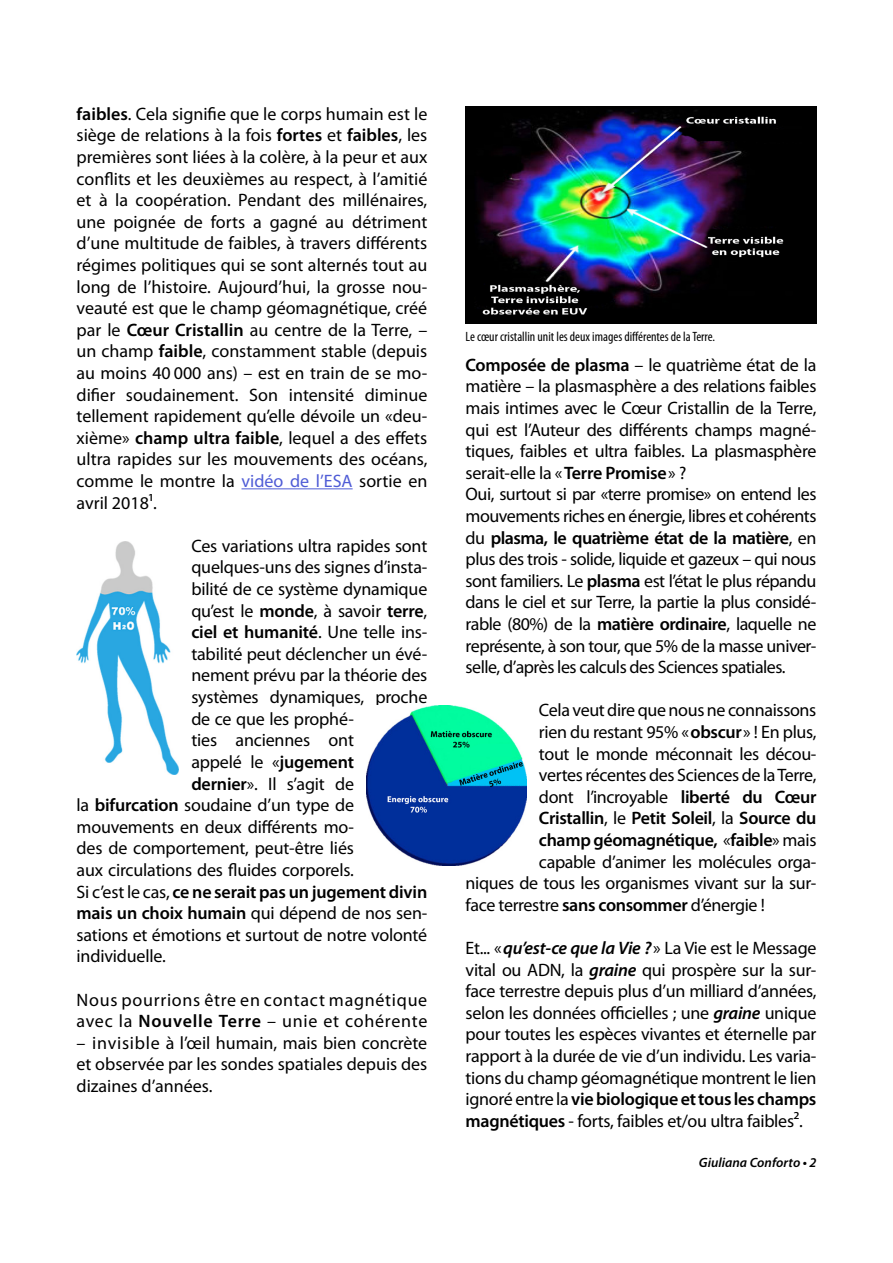
<style>
.page{position:relative;width:893px;height:1263px;background:#fff}
.page>*{position:absolute;margin:0;border:0;box-sizing:border-box;transform-origin:0 0}
.t1{font:18px/21.6px "Myriad Pro";letter-spacing:-.015em;color:#000;text-align:justify}
.t2{font:600 18px "Myriad Pro";letter-spacing:-.02em;color:#000}
.t3{font:18px/21.6px "Myriad Pro";letter-spacing:.04em;color:#000}
.t4{font:condensed 13.5px "Myriad Pro";color:#000}
.t5{font:italic 600 13.5px "Myriad Pro";color:#000}
.s1{font-weight:600}
.s2{color:#4f5cd6}
.s3{font-weight:400}
.s4{font-weight:600;font-style:italic}
</style>
<div class="page">
<hr style="left:241px;top:488px;width:112px;height:1px;background:#4f5cd6">
<img style="left:77px;top:541px;width:102px;height:234px">
<img style="left:466px;top:106px;width:350px;height:217px">
<img style="left:367px;top:706px;width:159px;height:159px">
<p class="t1" style="left:77px;top:103px;width:352px"><span class="s1">faibles</span>. Cela signifie que le corps humain est le siège de relations à la fois <span class="s1">fortes</span> et <span class="s1">faibles</span>, les premières sont liées à la colère, à la peur et aux conflits et les deuxièmes au respect, à l’amitié et à la coopération. Pendant des millénaires, une poignée de forts a gagné au détriment d’une multitude de faibles, à travers différents régimes politiques qui se sont alternés tout au long de l’histoire. Aujourd’hui, la grosse nou&shy;veauté est que le champ géomagnétique, créé par le <span class="s1">Cœur Cristallin</span> au centre de la Terre, – un champ <span class="s1">faible</span>, constamment stable (depuis au moins 40 000 ans) – est en train de se mo&shy;difier soudainement. Son intensité diminue tellement rapidement qu’elle dévoile un «deu&shy;xième» <span class="s1">champ ultra faible</span>, lequel a des effets ultra rapides sur les mouvements des océans, comme le montre la <span class="s2">vidéo de l’ESA</span> sortie en avril 20181.</p>
<p class="t1" style="left:191px;top:535px;width:237px">Ces variations ultra rapides sont</p>
<p class="t1" style="left:191px;top:556px;width:237px">quelques-uns des signes d’insta-</p>
<p class="t1" style="left:191px;top:578px;width:237px">bilité de ce système dynamique</p>
<p class="t1" style="left:191px;top:599px;width:237px">qu’est le <span class="s1">monde</span>, à savoir <span class="s1">terre</span>,</p>
<p class="t2" style="left:191px;top:621px;width:237px">ciel et humanité<span class="s3">. Une telle ins-</span></p>
<p class="t1" style="left:191px;top:643px;width:237px">tabilité peut déclencher un évé-</p>
<p class="t1" style="left:191px;top:664px;width:237px">nement prévu par la théorie des</p>
<p class="t1" style="left:191px;top:686px;width:237px">systèmes dynamiques, proche</p>
<p class="t1" style="left:191px;top:707px;width:164px">de ce que les prophé-</p>
<p class="t1" style="left:191px;top:729px;width:164px">ties anciennes ont</p>
<p class="t1" style="left:191px;top:751px;width:164px">appelé le «<span class="s1">jugement</span></p>
<p class="t1" style="left:191px;top:772px;width:164px"><span class="s1">dernier</span>». Il s’agit de</p>
<p class="t1" style="left:77px;top:794px;width:279px">la <span class="s1">bifurcation</span> soudaine d’un type de</p>
<p class="t1" style="left:77px;top:815px;width:279px">mouvements en deux différents mo-</p>
<p class="t1" style="left:77px;top:837px;width:279px">des de comportement, peut-être liés</p>
<p class="t1" style="left:77px;top:859px;width:279px">aux circulations des fluides corporels.</p>
<p class="t2" style="left:77px;top:880px;width:352px"><span class="s3">Si c’est le cas,</span> ce ne serait pas un jugement divin</p>
<p class="t1" style="left:77px;top:902px;width:352px"><span class="s1">mais un choix humain</span> qui dépend de nos sen-</p>
<p class="t1" style="left:77px;top:923px;width:352px">sations et émotions et surtout de notre volonté</p>
<p class="t1" style="left:77px;top:945px;width:91px">individuelle.</p>
<p class="t3" style="left:77px;top:988px;width:352px">Nous pourrions être en contact magnétique avec la <span class="s1">Nouvelle Terre</span> – unie et cohérente</p>
<p class="t1" style="left:77px;top:1031px;width:352px">– invisible à l’œil humain, mais bien concrète et observée par les sondes spatiales depuis des dizaines d’années.</p>
<p class="t4" style="left:466px;top:328px;width:251px">Le cœur cristallin unit les deux images différentes de la Terre.</p>
<p class="t1" style="left:466px;top:354px;width:352px;text-align:left"><span class="s1">Composée de plasma</span> – le quatrième état de la matière – la plasmasphère a des relations faibles mais intimes avec le Cœur Cristallin de la Terre, qui est l’Auteur des différents champs magné&shy;tiques, faibles et ultra faibles. La plasmasphère serait-elle la «<span class="s1">Terre Promise</span>» ?<br>Oui, surtout si par «terre promise» on entend les mouvements riches en énergie, libres et cohérents du <span class="s1">plasma, le quatrième état de la matière</span>, en plus des trois - solide, liquide et gazeux – qui nous sont familiers. Le <span class="s1">plasma</span> est l’état le plus répandu dans le ciel et sur Terre, la partie la plus considé&shy;rable (80%) de la <span class="s1">matière ordinaire</span>, laquelle ne représente, à son tour, que 5% de la masse univer&shy;selle, d’après les calculs des Sciences spatiales.</p>
<p class="t1" style="left:539px;top:699px;width:279px">Cela veut dire que nous ne connaissons</p>
<p class="t1" style="left:539px;top:721px;width:279px">rien du restant 95% «<span class="s1">obscur</span>» ! En plus,</p>
<p class="t1" style="left:539px;top:742px;width:279px">tout le monde méconnait les décou-</p>
<p class="t1" style="left:539px;top:764px;width:279px">vertes récentes des Sciences de la Terre,</p>
<p class="t1" style="left:539px;top:786px;width:279px">dont l’incroyable <span class="s1">liberté du Cœur</span></p>
<p class="t2" style="left:539px;top:807px;width:279px">Cristallin<span class="s3">, le</span> Petit Soleil<span class="s3">, la</span> Source du</p>
<p class="t2" style="left:539px;top:828px;width:279px">champ géomagnétique, <span class="s3">«</span>faible<span class="s3">» mais</span></p>
<p class="t1" style="left:539px;top:850px;width:279px">capable d’animer les molécules orga-</p>
<p class="t1" style="left:466px;top:872px;width:352px">niques de tous les organismes vivant sur la sur-</p>
<p class="t1" style="left:466px;top:894px;width:301px">face terrestre <span class="s1">sans consommer</span> d’énergie !</p>
<p class="t1" style="left:466px;top:937px;width:352px">Et... «<span class="s4">qu’est-ce que la Vie ?</span>» La Vie est le Message vital ou ADN, la <span class="s4">graine</span> qui prospère sur la sur&shy;face terrestre depuis plus d’un milliard d’années, selon les données officielles ; une <span class="s4">graine</span> unique pour toutes les espèces vivantes et éternelle par rapport à la durée de vie d’un individu. Les varia&shy;tions du champ géomagnétique montrent le lien ignoré entre la <span class="s1">vie biologique et tous les champs magnétiques</span> - forts, faibles et/ou ultra faibles2.</p>
<p class="t5" style="left:699px;top:1154px;width:119px">Giuliana Conforto • 2</p>
</div>
